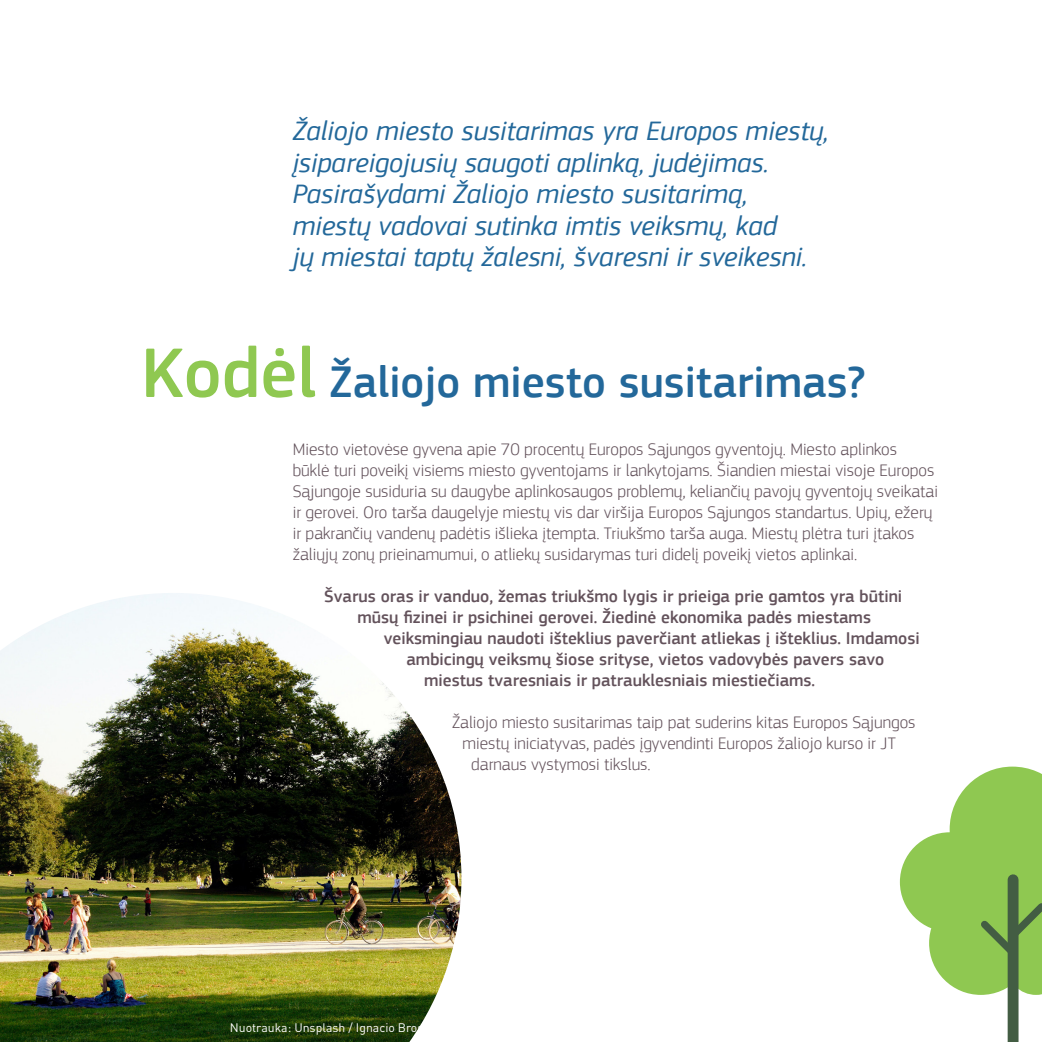
<style>
.page{position:relative;width:1042px;height:1042px;background:#fff}
.page>*{position:absolute;margin:0;border:0;box-sizing:border-box;transform-origin:0 0}
.Heading{font:500 45.5px "EC Square Sans Pro";color:#23689a}
.Copy{font:italic 28px/31.5px "EC Square Sans Pro";color:#23689a}
.Copy-2{font:300 17.5px/21px "EC Square Sans Pro";color:#63525b}
.Copy-3{font:500 17.5px "EC Square Sans Pro";color:#63525b}
.Copy-4{font:12.25px "DIN Pro";color:#fff}
.s1{font-size:72.8px;color:#8fc851}
</style>
<div class="page">
<img style="left:0;top:593px;width:461px;height:449px">
<div style="left:900px;top:832px;width:99px;height:100px;background:#8fc851;border-radius:50%"></div>
<div style="left:929px;top:891px;width:103px;height:104px;background:#8fc851;border-radius:50%"></div>
<div style="left:1007px;top:880px;width:11px;height:162px;background:#435d43"></div>
<svg style="left:949px;top:766px;width:93px;height:229px"></svg>
<p class="Copy" style="left:293px;top:115px;width:538px">Žaliojo miesto susitarimas yra Europos miestų, įsipareigojusių saugoti aplinką, judėjimas.<br>Pasirašydami Žaliojo miesto susitarimą, miestų vadovai sutinka imtis veiksmų, kad<br>jų miestai taptų žalesni, švaresni ir sveikesni.</p>
<p class="Heading" style="left:141px;top:355px;width:725px"><span class="s1">Kodėl</span> Žaliojo miesto susitarimas?</p>
<p class="Copy-2" style="left:293px;top:438px;width:647px">Miesto vietovėse gyvena apie 70 procentų Europos Sąjungos gyventojų. Miesto aplinkos būklė turi poveikį visiems miesto gyventojams ir lankytojams. Šiandien miestai visoje Europos Sąjungoje susiduria su daugybe aplinkosaugos problemų, keliančių pavojų gyventojų sveikatai ir gerovei. Oro tarša daugelyje miestų vis dar viršija Europos Sąjungos standartus. Upių, ežerų ir pakrančių vandenų padėtis išlieka įtempta. Triukšmo tarša auga. Miestų plėtra turi įtakos žaliųjų zonų prieinamumui, o atliekų susidarymas turi didelį poveikį vietos aplinkai.</p>
<p class="Copy-3" style="left:324px;top:586px;width:579px">Švarus oras ir vanduo, žemas triukšmo lygis ir prieiga prie gamtos yra būtini</p>
<p class="Copy-3" style="left:357px;top:607px;width:515px">mūsų fizinei ir psichinei gerovei. Žiedinė ekonomika padės miestams</p>
<p class="Copy-3" style="left:384px;top:628px;width:537px">veiksmingiau naudoti išteklius paverčiant atliekas į išteklius. Imdamosi</p>
<p class="Copy-3" style="left:406px;top:649px;width:479px">ambicingų veiksmų šiose srityse, vietos vadovybės pavers savo</p>
<p class="Copy-3" style="left:424px;top:670px;width:393px">miestus tvaresniais ir patrauklesniais miestiečiams.</p>
<p class="Copy-2" style="left:452px;top:711px;width:465px">Žaliojo miesto susitarimas taip pat suderins kitas Europos Sąjungos</p>
<p class="Copy-2" style="left:462px;top:732px;width:435px">miestų iniciatyvas, padės įgyvendinti Europos žaliojo kurso ir JT</p>
<p class="Copy-2" style="left:471px;top:753px;width:181px">darnaus vystymosi tikslus.</p>
<p class="Copy-4" style="left:230px;top:1018px;width:201px">Nuotrauka: Unsplash / Ignacio Brosa</p>
</div>
